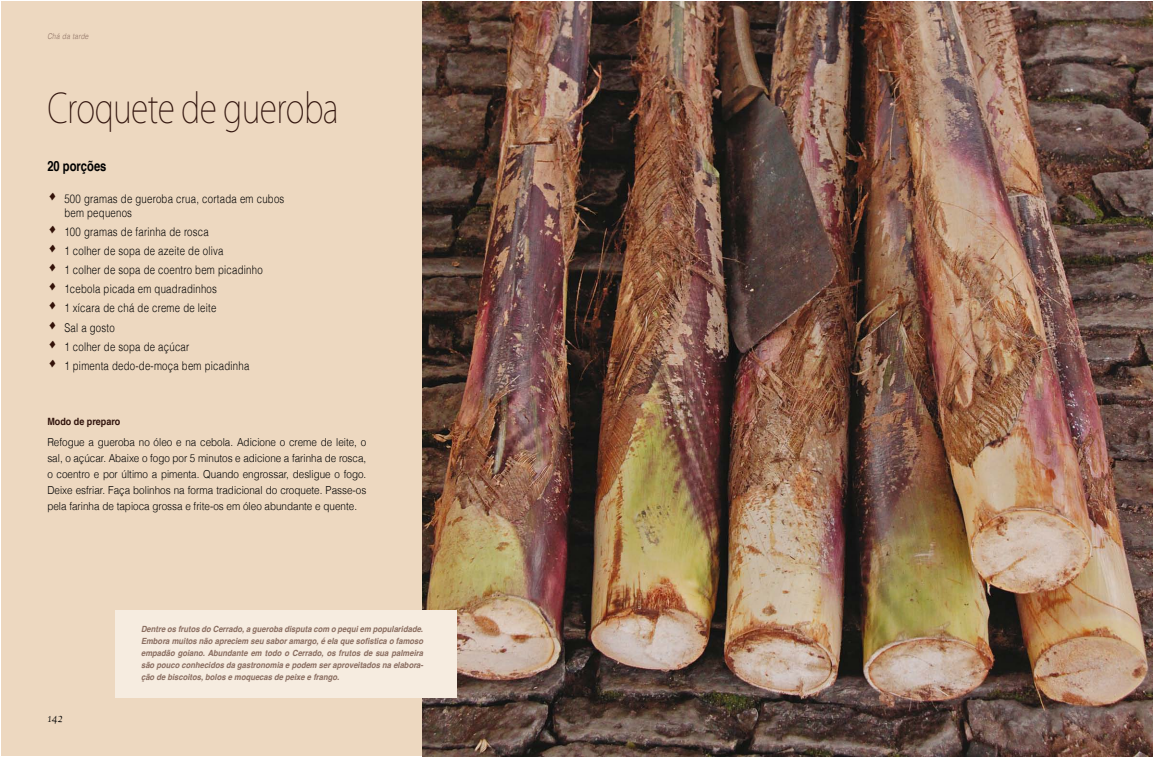
<style>
.page{position:relative;width:1157px;height:760px;background:#fff}
.page>*{position:absolute;margin:0;border:0;box-sizing:border-box;transform-origin:0 0}
.t1{font:200 40px "Koz Go Pro";letter-spacing:-.02em;color:#31140d;scale:.8 1}
.t2{font:700 14px "Helvetica";color:#000;scale:.8 1}
.t3{font:300 12px/13.5px "Helvetica";letter-spacing:.025em;color:#000;scale:.8 1}
.t4{font:12px "Apple Chancery";color:#000;scale:.8 1}
.t5{font:300 11px/16px "Helvetica";color:#000;text-align:justify;scale:.9 1}
.t6{font:700 10px "Helvetica";color:#31140d;scale:.9 1}
.t7{font:italic 700 8.5px/12px "Helvetica";color:#896c5f;text-align:justify;scale:.9 1}
.t8{font:italic 300 8px "Helvetica";letter-spacing:.05em;color:#896c5f;scale:.8 1}
.s1{font-family:"Apple Chancery";font-weight:400;font-size:20px;color:#331209}
</style>
<div class="page">
<div style="left:1px;top:1px;width:422px;height:755px;background:#edd8c0"></div>
<img style="left:422px;top:2px;width:730px;height:754px">
<div style="left:116px;top:610px;width:341px;height:88px;background:#f6ece0"></div>
<p class="t8" style="left:47px;top:31px;width:53px">Chá da tarde</p>
<h1 class="t1" style="left:47px;top:82px;width:366px">Croquete de gueroba</h1>
<p class="t2" style="left:47px;top:154px;width:75px">20 porções</p>
<p class="t3" style="left:64px;top:192px;width:277px;text-indent:-17px"><span class="s1">•</span> 500 gramas de gueroba crua, cortada em cubos bem pequenos</p>
<p class="t3" style="left:47px;top:224px;width:203px"><span class="s1">•</span> 100 gramas de farinha de rosca</p>
<p class="t3" style="left:47px;top:244px;width:222px"><span class="s1">•</span> 1 colher de sopa de azeite de oliva</p>
<p class="t3" style="left:47px;top:263px;width:271px"><span class="s1">•</span> 1 colher de sopa de coentro bem picadinho</p>
<p class="t3" style="left:47px;top:282px;width:214px"><span class="s1">•</span> 1cebola picada em quadradinhos</p>
<p class="t3" style="left:47px;top:301px;width:213px"><span class="s1">•</span> 1 xícara de chá de creme de leite</p>
<p class="t3" style="left:47px;top:320px;width:86px"><span class="s1">•</span> Sal a gosto</p>
<p class="t3" style="left:47px;top:339px;width:179px"><span class="s1">•</span> 1 colher de sopa de açúcar</p>
<p class="t3" style="left:47px;top:359px;width:254px"><span class="s1">•</span> 1 pimenta dedo-de-moça bem picadinha</p>
<p class="t6" style="left:47px;top:413px;width:83px">Modo de preparo</p>
<p class="t5" style="left:47px;top:434px;width:356px">Refogue a gueroba no óleo e na cebola. Adicione o creme de leite, o sal, o açúcar. Abaixe o fogo por 5 minutos e adicione a farinha de rosca, o coentro e por último a pimenta. Quando engrossar, desligue o fogo.<br>Deixe esfriar. Faça bolinhos na forma tradicional do croquete. Passe-os pela farinha de tapioca grossa e frite-os em óleo abundante e quente.</p>
<p class="t4" style="left:47px;top:708px;width:21px">142</p>
<p class="t7" style="left:141px;top:623px;width:315px">Dentre os frutos do Cerrado, a gueroba disputa com o pequi em popularidade.<br>Embora muitos não apreciem seu sabor amargo, é ela que sofistica o famoso empadão goiano. Abundante em todo o Cerrado, os frutos de sua palmeira são pouco conhecidos da gastronomia e podem ser aproveitados na elabora&shy;ção de biscoitos, bolos e moquecas de peixe e frango.</p>
</div>
